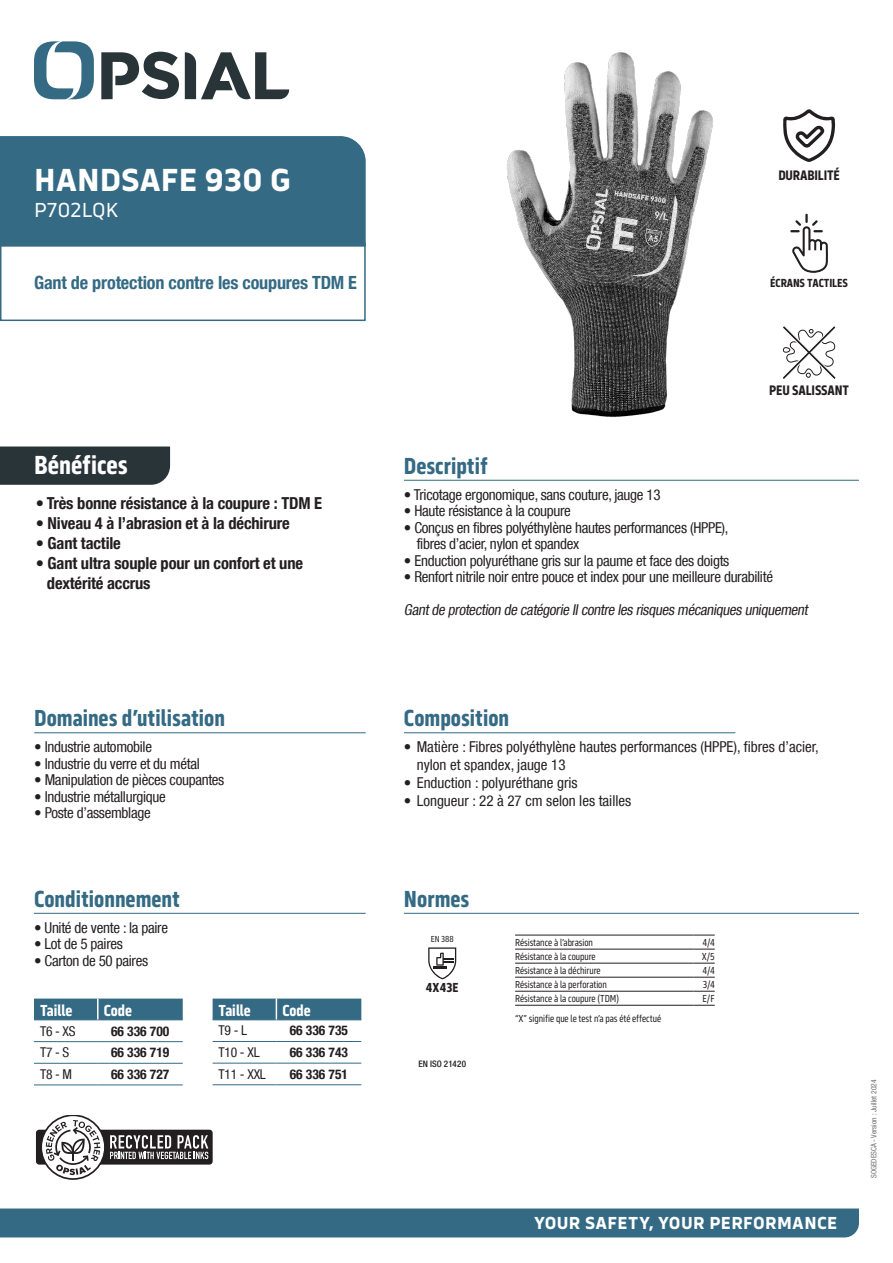
<style>
.page{position:relative;width:893px;height:1263px;background:#fff}
.page>*{position:absolute;margin:0;border:0;box-sizing:border-box;transform-origin:0 0}
.Code_P{font:700 33px "Serca";color:#fff}
.Benefices{font:700 27px "Serca Condensed";color:#fff}
.Sous-titres{font:700 24px "Serca Condensed";color:#346a84}
.t1{font:21px "Serca";letter-spacing:-.01em;color:#fff}
.PLUS_PRODUIT{font:700 condensed 18.15px "Helvetica Neue LT Com";letter-spacing:-.01em;color:#346a84}
.t2{font:700 18px "Serca";letter-spacing:.02em;color:#fff}
.TEXTE_Gras{font:700 condensed 16.5px "Helvetica Neue LT Com";letter-spacing:-.01em;color:#231f20}
.tableauTitre{font:700 16.5px "Serca Condensed";letter-spacing:-.005em;color:#fff}
.Texte{font:condensed 15px "Helvetica Neue LT Com";letter-spacing:-.02em;color:#231f20}
.Texte-2{font:condensed 15px "Helvetica Neue LT Com";color:#231f20}
.Texte-3{font:italic condensed 15px "Helvetica Neue LT Com";color:#231f20}
.t3{font:700 14.25px "Serca Condensed";letter-spacing:-.01em;color:#231f20}
.TableauCode{font:700 condensed 13.5px "Helvetica Neue LT Com";color:#231f20}
.tableau{font:condensed 13.5px "Helvetica Neue LT Com";letter-spacing:-.02em;color:#231f20}
.t4{font:700 13.5px "Serca Condensed";letter-spacing:.01em;color:#231f20}
.t5{font:700 12.15px "Serca Condensed";letter-spacing:-.01em;color:#231f20}
.Texte_tab_left{font:10.5px "Serca Condensed";letter-spacing:-.005em;color:#231f20;scale:.95 1}
.Texte_tab_right{font:10.5px "Serca Condensed";color:#231f20;scale:.95 1}
.Puces_texte_regular{font:500 condensed 9px "Helvetica Neue LT Com";color:#231f20}
.Normes{font:9px "Serca Condensed";color:#231f20}
.Date{font:condensed 7.5px "Helvetica Neue LT Com";color:#6c6d70}
</style>
<div class="page">
<svg style="left:34px;top:41px;width:60px;height:58px"></svg>
<svg style="left:185px;top:52px;width:104px;height:48px"></svg>
<svg style="left:101px;top:52px;width:78px;height:47px"></svg>
<div style="left:0;top:1208px;width:859px;height:29px;background:#346a84"></div>
<hr style="left:34px;top:913px;width:332px;height:1px;background:#346a84">
<div style="left:34px;top:998px;width:149px;height:21px;background:#346a84"></div>
<hr style="left:34px;top:1019px;width:64px;height:1px;background:#346a84">
<hr style="left:98px;top:1019px;width:85px;height:1px;background:#346a84">
<hr style="left:34px;top:1041px;width:64px;height:1px;background:#346a84">
<hr style="left:98px;top:1041px;width:85px;height:1px;background:#346a84">
<hr style="left:34px;top:1063px;width:64px;height:1px;background:#346a84">
<hr style="left:98px;top:1063px;width:85px;height:1px;background:#346a84">
<hr style="left:34px;top:1084px;width:64px;height:1px;background:#346a84">
<hr style="left:98px;top:1084px;width:85px;height:1px;background:#346a84">
<hr style="left:97px;top:998px;width:2px;height:21px;background:#fff">
<hr style="left:213px;top:1041px;width:63px;height:1px;background:#346a84">
<hr style="left:276px;top:1041px;width:85px;height:1px;background:#346a84">
<hr style="left:213px;top:1063px;width:63px;height:1px;background:#346a84">
<hr style="left:276px;top:1063px;width:85px;height:1px;background:#346a84">
<hr style="left:213px;top:1084px;width:63px;height:1px;background:#346a84">
<hr style="left:276px;top:1084px;width:85px;height:1px;background:#346a84">
<svg style="left:213px;top:998px;width:148px;height:22px;background:#3b6f88"></svg>
<hr style="left:404px;top:480px;width:455px;height:1px;background:#346a84">
<hr style="left:404px;top:732px;width:331px;height:1px;background:#346a84">
<div style="left:0;top:446px;width:170px;height:39px;background:#293439"></div>
<div style="left:0;top:242px;width:366px;height:79px;border:2px solid #346a84"></div>
<div style="left:0;top:136px;width:366px;height:111px;background:#346a84"></div>
<hr style="left:404px;top:913px;width:455px;height:1px;background:#346a84">
<hr style="left:515px;top:935px;width:178px;height:1px;background:#231f20">
<svg style="left:693px;top:935px;width:22px;height:1px"></svg>
<hr style="left:515px;top:949px;width:178px;height:1px;background:#231f20">
<svg style="left:693px;top:949px;width:22px;height:1px"></svg>
<hr style="left:515px;top:963px;width:178px;height:1px;background:#231f20">
<svg style="left:693px;top:963px;width:22px;height:1px"></svg>
<hr style="left:515px;top:977px;width:178px;height:1px;background:#231f20">
<svg style="left:693px;top:977px;width:22px;height:1px"></svg>
<hr style="left:515px;top:991px;width:178px;height:1px;background:#231f20">
<svg style="left:693px;top:991px;width:22px;height:1px"></svg>
<hr style="left:515px;top:1005px;width:178px;height:1px;background:#231f20">
<svg style="left:693px;top:1005px;width:22px;height:1px"></svg>
<svg style="left:428px;top:947px;width:28px;height:32px"></svg>
<hr style="left:34px;top:732px;width:332px;height:1px;background:#346a84">
<div style="left:36px;top:1130px;width:177px;height:34px;background:#231f20;border-radius:3px"></div>
<svg style="left:40px;top:1115px;width:168px;height:64px"></svg>
<svg style="left:790px;top:214px;width:38px;height:59px"></svg>
<svg style="left:783px;top:109px;width:52px;height:53px"></svg>
<svg style="left:782px;top:326px;width:54px;height:53px"></svg>
<img style="left:506px;top:52px;width:207px;height:365px">
<p class="Code_P" style="left:34px;top:160px;width:258px">HANDSAFE 930 G</p>
<p class="t1" style="left:34px;top:197px;width:86px">P702LQK</p>
<p class="PLUS_PRODUIT" style="left:34px;top:272px;width:324px">Gant de protection contre les coupures TDM E</p>
<p class="Benefices" style="left:34px;top:449px;width:95px">Bénéfices</p>
<p class="TEXTE_Gras" style="left:36px;top:494px;width:288px">• Très bonne résistance à la coupure : TDM E</p>
<p class="TEXTE_Gras" style="left:36px;top:513px;width:256px">• Niveau 4 à l’abrasion et à la déchirure</p>
<p class="TEXTE_Gras" style="left:36px;top:533px;width:87px">• Gant tactile</p>
<p class="TEXTE_Gras" style="left:36px;top:553px;width:269px">• Gant ultra souple pour un confort et une</p>
<p class="TEXTE_Gras" style="left:47px;top:573px;width:105px">dextérité accrus</p>
<p class="Sous-titres" style="left:34px;top:704px;width:192px">Domaines d’utilisation</p>
<p class="Texte" style="left:34px;top:738px;width:119px">• Industrie automobile</p>
<p class="Texte" style="left:34px;top:755px;width:167px">• Industrie du verre et du métal</p>
<p class="Texte" style="left:34px;top:771px;width:192px">• Manipulation de pièces coupantes</p>
<p class="Texte" style="left:34px;top:788px;width:133px">• Industrie métallurgique</p>
<p class="Texte" style="left:34px;top:804px;width:118px">• Poste d’assemblage</p>
<p class="Sous-titres" style="left:34px;top:885px;width:147px">Conditionnement</p>
<p class="Texte" style="left:34px;top:919px;width:136px">• Unité de vente : la paire</p>
<p class="Texte" style="left:34px;top:935px;width:90px">• Lot de 5 paires</p>
<p class="Texte" style="left:34px;top:952px;width:116px">• Carton de 50 paires</p>
<p class="tableauTitre" style="left:40px;top:1000px;width:34px">Taille</p>
<p class="tableauTitre" style="left:104px;top:1000px;width:30px">Code</p>
<p class="tableau" style="left:40px;top:1023px;width:37px">T6 - XS</p>
<p class="TableauCode" style="left:111px;top:1023px;width:60px">66 336 700</p>
<p class="tableau" style="left:40px;top:1044px;width:31px">T7 - S</p>
<p class="TableauCode" style="left:111px;top:1044px;width:60px">66 336 719</p>
<p class="tableau" style="left:40px;top:1066px;width:34px">T8 - M</p>
<p class="TableauCode" style="left:111px;top:1066px;width:60px">66 336 727</p>
<p class="tableauTitre" style="left:219px;top:1000px;width:34px">Taille</p>
<p class="tableauTitre" style="left:282px;top:1000px;width:30px">Code</p>
<p class="tableau" style="left:219px;top:1023px;width:30px">T9 - L</p>
<p class="TableauCode" style="left:290px;top:1022px;width:60px">66 336 735</p>
<p class="tableau" style="left:219px;top:1044px;width:43px">T10 - XL</p>
<p class="TableauCode" style="left:290px;top:1044px;width:60px">66 336 743</p>
<p class="tableau" style="left:219px;top:1066px;width:49px">T11 - XXL</p>
<p class="TableauCode" style="left:290px;top:1066px;width:60px">66 336 751</p>
<p class="t3" style="left:778px;top:167px;width:63px">DURABILITÉ</p>
<p class="t5" style="left:770px;top:276px;width:79px">ÉCRANS TACTILES</p>
<p class="Sous-titres" style="left:404px;top:452px;width:85px">Descriptif</p>
<p class="t3" style="left:769px;top:382px;width:82px">PEU SALISSANT</p>
<p class="Texte" style="left:404px;top:486px;width:258px">• Tricotage ergonomique, sans couture, jauge 13</p>
<p class="Texte" style="left:404px;top:502px;width:168px">• Haute résistance à la coupure</p>
<p class="Texte" style="left:404px;top:519px;width:326px">• Conçus en fibres polyéthylène hautes performances (HPPE),</p>
<p class="Texte" style="left:417px;top:535px;width:164px">fibres d’acier, nylon et spandex</p>
<p class="Texte" style="left:404px;top:552px;width:327px">• Enduction polyuréthane gris sur la paume et face des doigts</p>
<p class="Texte" style="left:404px;top:568px;width:370px">• Renfort nitrile noir entre pouce et index pour une meilleure durabilité</p>
<p class="Texte-3" style="left:404px;top:601px;width:408px">Gantde protection de catégorie IIcontre les risques mécaniques uniquement</p>
<p class="Sous-titres" style="left:404px;top:704px;width:107px">Composition</p>
<p class="Texte-2" style="left:404px;top:738px;width:416px">• Matière : Fibres polyéthylène hautes performances (HPPE), fibres d’acier,</p>
<p class="Texte-2" style="left:417px;top:756px;width:150px">nylon et spandex, jauge 13</p>
<p class="Texte-2" style="left:404px;top:774px;width:175px">• Enduction : polyuréthane gris</p>
<p class="Texte-2" style="left:404px;top:792px;width:229px">• Longueur : 22 à 27 cm selon les tailles</p>
<p class="Sous-titres" style="left:404px;top:885px;width:67px">Normes</p>
<p class="Normes" style="left:431px;top:934px;width:24px">EN 388</p>
<p class="t4" style="left:426px;top:980px;width:34px">4X43E</p>
<p class="Puces_texte_regular" style="left:418px;top:1059px;width:49px">EN ISO 21420</p>
<p class="Texte_tab_left" style="left:515px;top:937px;width:83px">Résistance à l’abrasion</p>
<p class="Texte_tab_right" style="left:702px;top:937px;width:15px">4/4</p>
<p class="Texte_tab_left" style="left:515px;top:951px;width:86px">Résistance à la coupure</p>
<p class="Texte_tab_right" style="left:702px;top:951px;width:15px">X/5</p>
<p class="Texte_tab_left" style="left:515px;top:965px;width:92px">Résistance à la déchirure</p>
<p class="Texte_tab_right" style="left:702px;top:965px;width:15px">4/4</p>
<p class="Texte_tab_left" style="left:515px;top:979px;width:98px">Résistance à la perforation</p>
<p class="Texte_tab_right" style="left:703px;top:979px;width:14px">3/4</p>
<p class="Texte_tab_left" style="left:515px;top:993px;width:111px">Résistance à la coupure (TDM)</p>
<p class="Texte_tab_right" style="left:702px;top:993px;width:14px">E/F</p>
<p class="Texte_tab_left" style="left:515px;top:1013px;width:155px">“X” signifie que le test n’a pas été effectué</p>
<p class="t2" style="left:534px;top:1212px;width:305px">YOUR SAFETY, YOUR PERFORMANCE</p>
<p class="Date" style="left:869px;top:1178px;width:100px;rotate:-90deg">SOGEDESCA - Version : Juillet 2024</p>
</div>
